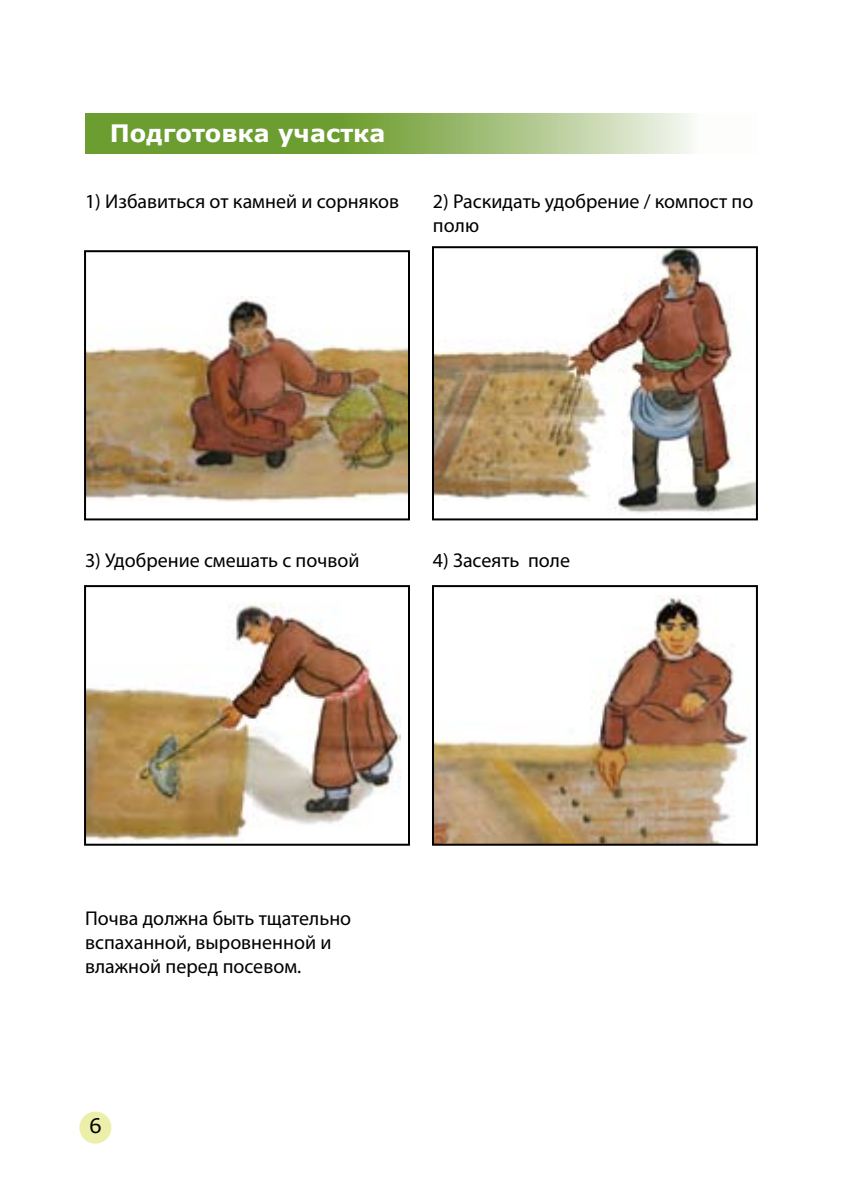
<style>
.page{position:relative;width:842px;height:1191px;background:#fff}
.page>*{position:absolute;margin:0;border:0;box-sizing:border-box;transform-origin:0 0}
.t1{font:700 24px "Verdana";color:#fff}
.t2{font:20px/24px "Myriad Pro";color:#000}
.t3{font:20px "Verdana";color:#000}
</style>
<div class="page">
<img style="left:87px;top:296px;width:320px;height:206px">
<div style="left:84px;top:250px;width:326px;height:270px;border:2px solid #000"></div>
<img style="left:435px;top:249px;width:320px;height:265px">
<div style="left:432px;top:246px;width:326px;height:274px;border:2px solid #000"></div>
<img style="left:87px;top:603px;width:314px;height:238px">
<div style="left:84px;top:585px;width:326px;height:260px;border:2px solid #000"></div>
<img style="left:435px;top:595px;width:316px;height:247px">
<div style="left:432px;top:585px;width:326px;height:260px;border:2px solid #000"></div>
<div style="left:79px;top:1111px;width:32px;height:32px;background:#ebefaa;border-radius:50%"></div>
<svg style="left:85px;top:113px;width:607px;height:40px;background:#92b565"></svg>
<p class="t1" style="left:110px;top:118px;width:277px">Подготовка участка</p>
<p class="t2" style="left:85px;top:191px;width:316px">1) Избавиться от камней и сорняков</p>
<p class="t2" style="left:433px;top:191px;width:322px">2) Раскидать удобрение / компост по полю</p>
<p class="t2" style="left:85px;top:550px;width:276px">3) Удобрение смешать с почвой</p>
<p class="t2" style="left:433px;top:550px;width:139px">4) Засеять поле</p>
<p class="t2" style="left:85px;top:908px;width:268px">Почва должна быть тщательно вспаханной, выровненной и влажной перед посевом.</p>
<p class="t3" style="left:89px;top:1114px;width:14px">6</p>
</div>
